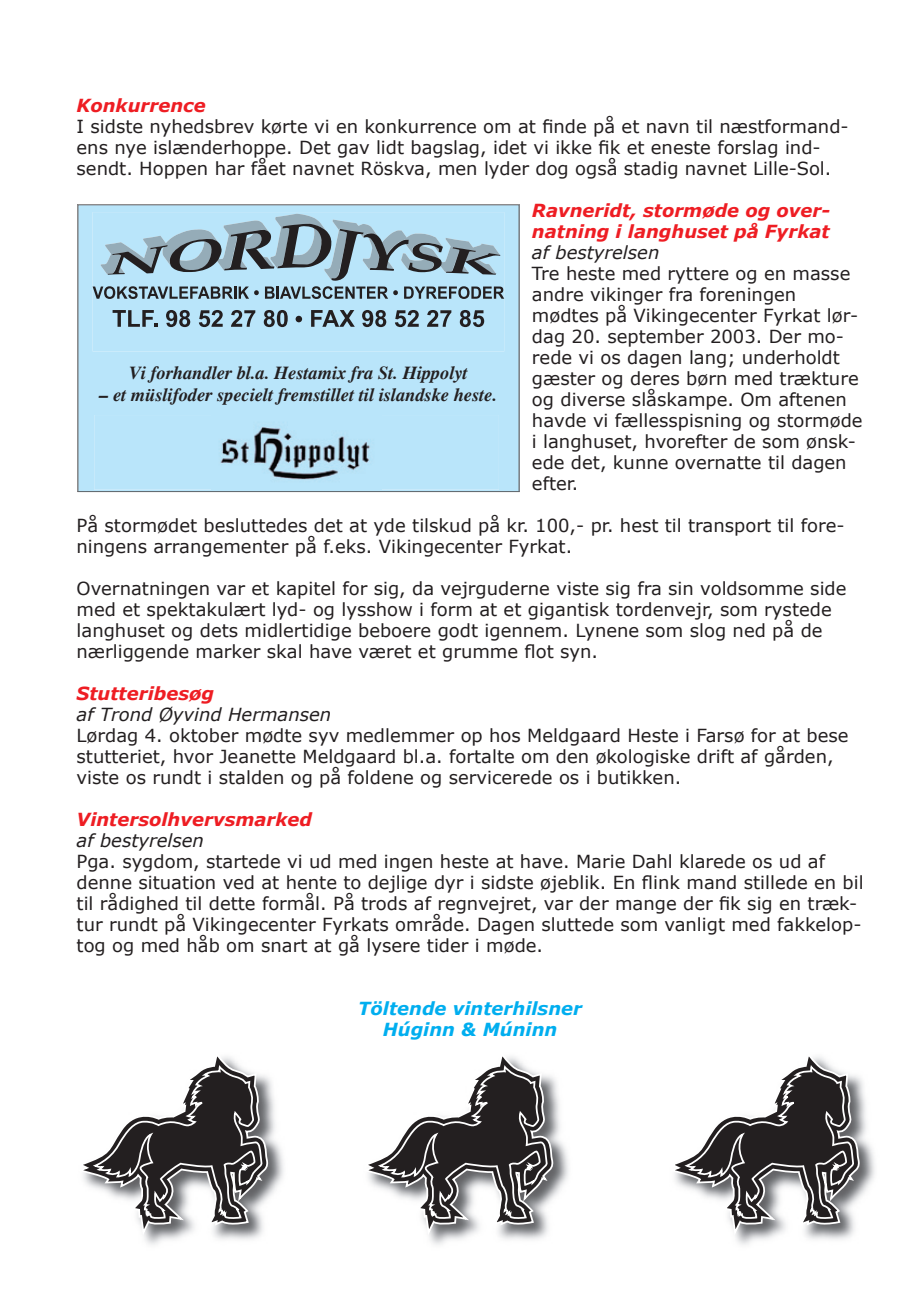
<style>
.page{position:relative;width:919px;height:1289px;background:#fff}
.page>*{position:absolute;margin:0;border:0;box-sizing:border-box;transform-origin:0 0}
.t1{font:italic 700 18.3px "Times New Roman";color:#231f20}
.t2{font:18px/21px "Verdana";color:#231f20}
.t3{font:italic 700 18px/21px "Verdana";color:#ee1d23}
.t4{font:italic 18px "Verdana";color:#231f20}
.t5{font:italic 700 18px/21px "Verdana";color:#00aeef;text-align:center}
</style>
<div class="page">
<img style="left:735px;top:1078px;width:140px;height:167px">
<svg style="left:674px;top:1056px;width:186px;height:179px"></svg>
<img style="left:429px;top:1079px;width:140px;height:166px">
<svg style="left:368px;top:1056px;width:186px;height:179px"></svg>
<img style="left:144px;top:1079px;width:140px;height:166px">
<svg style="left:83px;top:1056px;width:186px;height:179px"></svg>
<div style="left:78px;top:205px;width:441px;height:286px;background:#b9e5fa"></div>
<div style="left:93px;top:212px;width:411px;height:139px;background:#b9e5fa"></div>
<svg style="left:93px;top:214px;width:411px;height:85px;background:#95b3c3"></svg>
<svg style="left:113px;top:310px;width:44px;height:17px"></svg>
<svg style="left:166px;top:310px;width:24px;height:17px"></svg>
<svg style="left:199px;top:310px;width:24px;height:17px"></svg>
<svg style="left:231px;top:310px;width:24px;height:17px"></svg>
<svg style="left:264px;top:310px;width:24px;height:17px"></svg>
<svg style="left:295px;top:316px;width:7px;height:6px"></svg>
<svg style="left:311px;top:310px;width:44px;height:17px"></svg>
<svg style="left:362px;top:310px;width:24px;height:17px"></svg>
<svg style="left:395px;top:310px;width:23px;height:17px"></svg>
<svg style="left:427px;top:310px;width:24px;height:17px"></svg>
<svg style="left:460px;top:310px;width:24px;height:17px"></svg>
<div style="left:94px;top:415px;width:405px;height:74px;background:#b9e5fa"></div>
<img style="left:211px;top:415px;width:170px;height:74px">
<p class="t3" style="left:77px;top:94px;width:131px">Konkurrence</p>
<p class="t2" style="left:77px;top:115px;width:773px">I sidste nyhedsbrev kørte vi en konkurrence om at finde på et navn til næstformand&shy;ens nye islænderhoppe. Det gav lidt bagslag, idet vi ikke fik et eneste forslag ind&shy;sendt. Hoppen har fået navnet Röskva, men lyder dog også stadig navnet Lille-Sol.</p>
<p class="t3" style="left:532px;top:199px;width:300px">Ravneridt, stormøde og over&shy;natning i langhuset på Fyrkat</p>
<p class="t4" style="left:532px;top:241px;width:129px">af bestyrelsen</p>
<p class="t2" style="left:532px;top:262px;width:332px">Tre heste med ryttere og en masse andre vikinger fra foreningen mødtes på Vikingecenter Fyrkat lør&shy;dag 20. september 2003. Der mo&shy;re de vi os dagen lang; underholdt gæster og deres børn med trækture og diverse slåskampe. Om aftenen havde vi fællesspisning og stormøde i langhuset, hvorefter de som ønsk&shy;ede det, kunne overnatte til dag en efter.</p>
<p class="t2" style="left:77px;top:514px;width:769px">På stormødet besluttedes det at yde tilskud på kr. 100,- pr. hest til transport til fore&shy;ningens arrangementer på f.eks. Vikingecenter Fyrkat.</p>
<p class="t2" style="left:77px;top:577px;width:771px">Overnatningen var et kapitel for sig, da vejrguderne viste sig fra sin voldsomme side med et spektakulært lyd- og lysshow i form at et gigantisk tordenvejr, som rystede langhuset og dets midlertidige beboere godt igennem. Lynene som slog ned på de nærliggende marker skal have været et grumme flot syn.</p>
<p class="t3" style="left:77px;top:682px;width:139px">Stutteribesøg</p>
<p class="t4" style="left:77px;top:703px;width:256px">af Trond Øyvind Hermansen</p>
<p class="t2" style="left:77px;top:724px;width:773px">Lørdag 4. oktober mødte syv medlemmer op hos Meldgaard Heste i Farsø for at bese stutteriet, hvor Jeanette Meldgaard bl.a. fortalte om den økologiske drift af gården, viste os rundt i stalden og på foldene og servicerede os i butikken.</p>
<p class="t3" style="left:77px;top:808px;width:237px">Vintersolhvervsmarked</p>
<p class="t4" style="left:77px;top:829px;width:129px">af bestyrelsen</p>
<p class="t2" style="left:77px;top:850px;width:788px">Pga. sygdom, startede vi ud med ingen heste at have. Marie Dahl klarede os ud af denne situation ved at hente to dejlige dyr i sidste øjeblik. En flink mand stillede en bil til rådighed til dette formål. På trods af regnvejret, var der mange der fik sig en træk&shy;tur rundt på Vikingecenter Fyrkats område. Dagen sluttede som vanligt med fakkelop&shy;tog og med håb om snart at gå lysere tider i møde.</p>
<p class="t1" style="left:129px;top:362px;width:340px">Vi forhandler bl.a. Hestamix fra St. Hippolyt</p>
<p class="t1" style="left:100px;top:384px;width:399px">– et müslifoder specielt fremstillet til islandske heste.</p>
<p class="t5" style="left:358px;top:997px;width:225px">Töltende vinterhilsner<br>Húginn &amp; Múninn</p>
</div>
